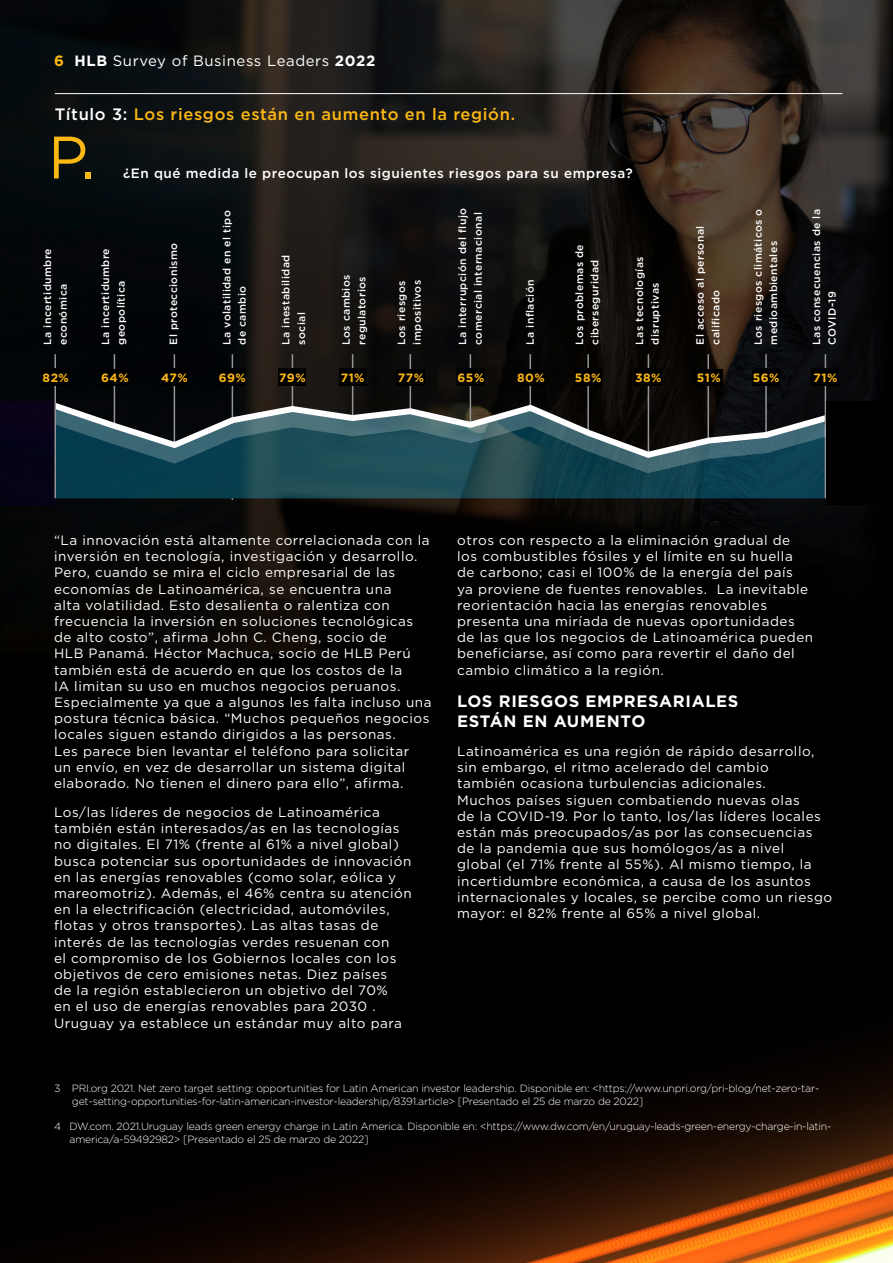
<style>
.page{position:relative;width:893px;height:1263px;background:#fff}
.page>*{position:absolute;margin:0;border:0;box-sizing:border-box;transform-origin:0 0}
.Body_Copy_-_Dark_gre{font:59.85px "Gotham";color:#fcb814}
.Body_Copy_-_Dark_gre-2{font:500 16.5px "Gotham";letter-spacing:.04em;color:#fcb814}
.Body_Copy_-_Dark_gre-3{font:700 16.5px/19.8px "Gotham";letter-spacing:.04em;color:#fff}
.t1{font:14.85px "Gotham";letter-spacing:.04em;color:#fff}
.Body_Copy_-_Dark_gre-4{font:13.5px/16.2px "Gotham";letter-spacing:.04em;color:#fff}
.Body_Copy_-_Dark_gre-5{font:500 13.5px "Gotham";letter-spacing:.04em;color:#fff}
.Body_Copy_-_Dark_gre-6{font:700 12px "Gotham";letter-spacing:.04em;color:#fcb814}
.t2{font:300 10.5px/12.6px "Gotham";letter-spacing:-.02em;color:#fff}
.Body_Copy_-_Dark_gre-7{font:500 10.5px/15.6px "Gotham";letter-spacing:.04em;color:#fff}
.s1{font-weight:700;color:#fcb814}
.s2{font-weight:700}
.s3{color:#fff}
</style>
<div class="page">
<img style="left:0;top:654px;width:893px;height:609px">
<img style="left:0;top:0;width:893px;height:654px">
<hr style="left:114px;top:354px;width:1px;height:73px;background:#939598">
<hr style="left:174px;top:354px;width:1px;height:93px;background:#939598">
<hr style="left:232px;top:354px;width:1px;height:146px;background:#939598">
<hr style="left:292px;top:354px;width:1px;height:126px;background:#939598">
<hr style="left:352px;top:354px;width:1px;height:100px;background:#939598">
<hr style="left:410px;top:354px;width:1px;height:96px;background:#939598">
<hr style="left:470px;top:354px;width:1px;height:73px;background:#939598">
<hr style="left:530px;top:354px;width:1px;height:54px;background:#939598">
<hr style="left:587px;top:354px;width:2px;height:81px;background:#939598">
<hr style="left:648px;top:354px;width:1px;height:113px;background:#939598">
<hr style="left:707px;top:354px;width:2px;height:107px;background:#939598">
<hr style="left:765px;top:354px;width:2px;height:87px;background:#939598">
<img style="left:56px;top:475px;width:769px;height:23px">
<div style="left:101px;top:369px;width:28px;height:16px;background:#000"></div>
<div style="left:161px;top:369px;width:27px;height:17px;background:#000"></div>
<div style="left:219px;top:369px;width:27px;height:17px;background:#000"></div>
<div style="left:279px;top:369px;width:27px;height:17px;background:#000"></div>
<div style="left:339px;top:369px;width:27px;height:17px;background:#000"></div>
<div style="left:397px;top:369px;width:28px;height:16px;background:#000"></div>
<div style="left:517px;top:369px;width:28px;height:16px;background:#000"></div>
<div style="left:457px;top:369px;width:28px;height:17px;background:#000"></div>
<div style="left:575px;top:369px;width:27px;height:17px;background:#000"></div>
<div style="left:635px;top:369px;width:27px;height:17px;background:#000"></div>
<div style="left:695px;top:369px;width:28px;height:16px;background:#000"></div>
<div style="left:752px;top:369px;width:28px;height:17px;background:#000"></div>
<svg style="left:47px;top:398px;width:787px;height:10px;background:#111110"></svg>
<hr style="left:55px;top:93px;width:787px;height:1px;background:#fff">
<hr style="left:825px;top:354px;width:1px;height:144px;background:#939598">
<div style="left:812px;top:369px;width:27px;height:17px;background:#000"></div>
<svg style="left:56px;top:408px;width:770px;height:67px;background:#34535b"></svg>
<div style="left:0;top:402px;width:54px;height:103px;background:#070217"></div>
<div style="left:826px;top:402px;width:62px;height:103px;background:#000"></div>
<hr style="left:54px;top:354px;width:2px;height:144px;background:#939598">
<div style="left:42px;top:369px;width:28px;height:17px;background:#000"></div>
<p class="t1" style="left:54px;top:51px;width:323px"><span class="s1">6</span> <span class="s2">HLB</span> Survey of Business Leaders <span class="s2">2022</span></p>
<p class="Body_Copy_-_Dark_gre-2" style="left:55px;top:103px;width:462px"><span class="s3">Título 3:</span> Los riesgos están en aumento en la región.</p>
<p class="Body_Copy_-_Dark_gre" style="left:48px;top:119px;width:49px">P.</p>
<p class="Body_Copy_-_Dark_gre-5" style="left:123px;top:164px;width:511px">¿En qué medida le preocupan los siguientes riesgos para su empresa?</p>
<p class="Body_Copy_-_Dark_gre-7" style="left:40px;top:345px;width:98px;rotate:-90deg">La incertidumbre económica</p>
<p class="Body_Copy_-_Dark_gre-7" style="left:98px;top:345px;width:98px;rotate:-90deg">La incertidumbre geopolítica</p>
<p class="Body_Copy_-_Dark_gre-7" style="left:165px;top:345px;width:103px;rotate:-90deg">El proteccionismo</p>
<p class="Body_Copy_-_Dark_gre-7" style="left:219px;top:345px;width:136px;rotate:-90deg">La volatilidad en el tipo de cambio</p>
<p class="Body_Copy_-_Dark_gre-7" style="left:278px;top:345px;width:91px;rotate:-90deg">La inestabilidad social</p>
<p class="Body_Copy_-_Dark_gre-7" style="left:338px;top:345px;width:72px;rotate:-90deg">Los cambios regulatorios</p>
<p class="Body_Copy_-_Dark_gre-7" style="left:394px;top:345px;width:66px;rotate:-90deg">Los riesgos impositivos</p>
<p class="Body_Copy_-_Dark_gre-7" style="left:455px;top:345px;width:138px;rotate:-90deg">La interrupción del flujo comercial internacional</p>
<p class="Body_Copy_-_Dark_gre-7" style="left:522px;top:345px;width:67px;rotate:-90deg">La inflación</p>
<p class="Body_Copy_-_Dark_gre-7" style="left:571px;top:345px;width:102px;rotate:-90deg">Los problemas de ciberseguridad</p>
<p class="Body_Copy_-_Dark_gre-7" style="left:632px;top:345px;width:90px;rotate:-90deg">Las tecnologías disruptivas</p>
<p class="Body_Copy_-_Dark_gre-7" style="left:692px;top:345px;width:120px;rotate:-90deg">El acceso al personal calificado</p>
<p class="Body_Copy_-_Dark_gre-7" style="left:750px;top:345px;width:138px;rotate:-90deg">Los riesgos climáticos o medioambientales</p>
<p class="Body_Copy_-_Dark_gre-7" style="left:809px;top:345px;width:137px;rotate:-90deg">Las consecuencias de la<br>COVID-19</p>
<p class="Body_Copy_-_Dark_gre-6" style="left:101px;top:370px;width:29px">64%</p>
<p class="Body_Copy_-_Dark_gre-6" style="left:161px;top:370px;width:28px">47%</p>
<p class="Body_Copy_-_Dark_gre-6" style="left:219px;top:370px;width:29px">69%</p>
<p class="Body_Copy_-_Dark_gre-6" style="left:279px;top:370px;width:28px">79%</p>
<p class="Body_Copy_-_Dark_gre-6" style="left:341px;top:370px;width:25px">71%</p>
<p class="Body_Copy_-_Dark_gre-6" style="left:398px;top:370px;width:28px">77%</p>
<p class="Body_Copy_-_Dark_gre-6" style="left:458px;top:370px;width:28px">65%</p>
<p class="Body_Copy_-_Dark_gre-6" style="left:517px;top:370px;width:29px">80%</p>
<p class="Body_Copy_-_Dark_gre-6" style="left:575px;top:370px;width:28px">58%</p>
<p class="Body_Copy_-_Dark_gre-6" style="left:635px;top:370px;width:28px">38%</p>
<p class="Body_Copy_-_Dark_gre-6" style="left:697px;top:370px;width:25px">51%</p>
<p class="Body_Copy_-_Dark_gre-6" style="left:753px;top:370px;width:28px">56%</p>
<p class="Body_Copy_-_Dark_gre-6" style="left:43px;top:370px;width:28px">82%</p>
<p class="Body_Copy_-_Dark_gre-6" style="left:813px;top:370px;width:25px">71%</p>
<p class="Body_Copy_-_Dark_gre-4" style="left:54px;top:532px;width:379px">“La innovación está altamente correlacionada con la inversión en tecnología, investigación y desarrollo.<br>Pero, cuando se mira el ciclo empresarial de las economías de Latinoamérica, se encuentra una<br>alta volatilidad. Esto desalienta o ralentiza con frecuencia la inversión en soluciones tecnológicas de alto costo”, afirma John C. Cheng, socio de<br>HLB Panamá. Héctor Machuca, socio de HLB Perú también está de acuerdo en que los costos de la<br>IA limitan su uso en muchos negocios peruanos.<br>Especialmente ya que a algunos les falta incluso una postura técnica básica. “Muchos pequeños negocios locales siguen estando dirigidos a las personas.<br>Les parece bien levantar el teléfono para solicitar<br>un envío, en vez de desarrollar un sistema digital elaborado. No tienen el dinero para ello”, afirma.</p>
<p class="Body_Copy_-_Dark_gre-4" style="left:54px;top:804px;width:359px">Los/las líderes de negocios de Latinoamérica también están interesados/as en las tecnologías no digitales. El 71% (frente al 61% a nivel global) busca potenciar sus oportunidades de innovación en las energías renovables (como solar, eólica y mareomotriz). Además, el 46% centra su atención en la electrificación (electricidad, automóviles, flotas y otros transportes). Las altas tasas de interés de las tecnologías verdes resuenan con<br>el compromiso de los Gobiernos locales con los objetivos de cero emisiones netas. Diez países<br>de la región establecieron un objetivo del 70%<br>en el uso de energías renovables para 2030 .<br>Uruguay ya establece un estándar muy alto para</p>
<p class="Body_Copy_-_Dark_gre-4" style="left:457px;top:532px;width:358px">otros con respecto a la eliminación gradual de los combustibles fósiles y el límite en su huella de carbono; casi el 100% de la energía del país<br>ya proviene de fuentes renovables. La inevitable reorientación hacia las energías renovables presenta una miríada de nuevas oportunidades de las que los negocios de Latinoamérica pueden beneficiarse, así como para revertir el daño del cambio climático a la región.</p>
<p class="Body_Copy_-_Dark_gre-3" style="left:457px;top:691px;width:283px">LOS RIESGOS EMPRESARIALES<br>ESTÁN EN AUMENTO</p>
<p class="Body_Copy_-_Dark_gre-4" style="left:457px;top:743px;width:377px">Latinoamérica es una región de rápido desarrollo, sin embargo, el ritmo acelerado del cambio<br>también ocasiona turbulencias adicionales.<br>Muchos países siguen combatiendo nuevas olas<br>de la COVID-19. Por lo tanto, los/las líderes locales están más preocupados/as por las consecuencias de la pandemia que sus homólogos/as a nivel<br>global (el 71% frente al 55%). Al mismo tiempo, la incertidumbre económica, a causa de los asuntos internacionales y locales, se percibe como un riesgo mayor: el 82% frente al 65% a nivel global.</p>
<p class="t2" style="left:72px;top:1082px;width:749px;text-indent:-18px">3 PRI.org 2021. Net zero target setting: opportunities for Latin American investor leadership. Disponible en: &lt;https://www.unpri.org/pri-blog/net-zero-tar&shy;get-setting-opportunities-for-latin-american-investor-leadership/8391.article&gt; [Presentado el 25 de marzo de 2022]</p>
<p class="t2" style="left:70px;top:1120px;width:763px;text-indent:-16px">4 DW.com. 2021.Uruguay leads green energy charge in Latin America. Disponible en: &lt;https://www.dw.com/en/uruguay-leads-green-energy-charge-in-latin&shy;america/a-59492982&gt; [Presentado el 25 de marzo de 2022]</p>
</div>
